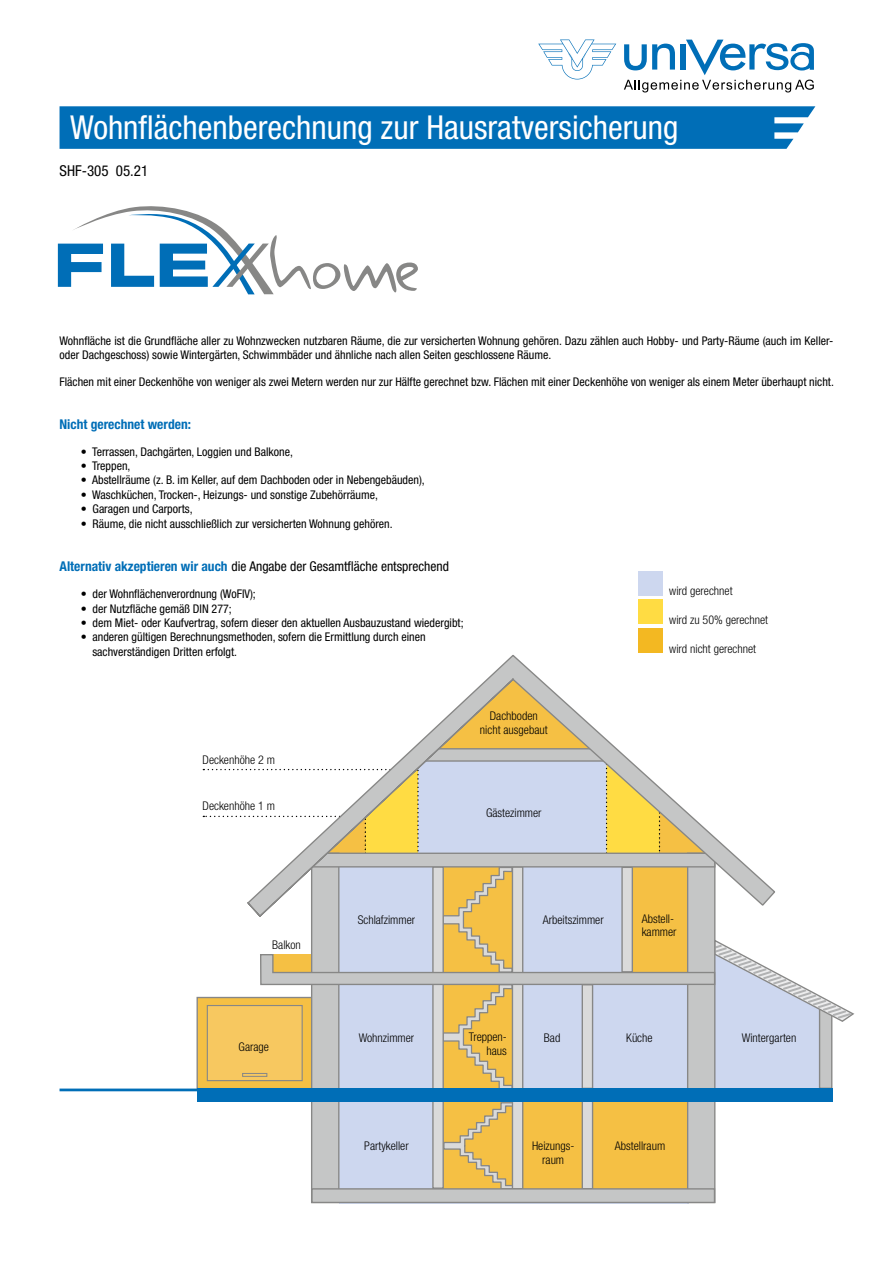
<style>
.page{position:relative;width:893px;height:1263px;background:#fff}
.page>*{position:absolute;margin:0;border:0;box-sizing:border-box;transform-origin:0 0}
.t1{font:73.8px "Valerian Handwriting";color:#878786}
.t2{font:condensed 33px "Helvetica Neue LT Std";color:#fff}
.t3{font:condensed 15px "Helvetica Neue LT Std";color:#000}
.t4{font:condensed 13.5px "Helvetica Neue LT Std";color:#000}
.t5{font:700 condensed 13.5px "Helvetica Neue LT Std";color:#006eb7}
.t6{font:condensed 12px/14.4px "Helvetica Neue LT Std";color:#000}
.t7{font:300 condensed 12px/13.6px "Helvetica Neue LT Std";color:#000;text-align:center}
.s1{font-family:"Eurostile LT Std Bold Ex 2";font-size:59.7px;color:#006eb7}
.s2{font-weight:700;color:#006eb7}
</style>
<div class="page">
<div style="left:638px;top:571px;width:24px;height:24px;background:#cdd7ef"></div>
<div style="left:638px;top:600px;width:24px;height:24px;background:#ffdc43"></div>
<div style="left:638px;top:628px;width:24px;height:25px;background:#f3b822"></div>
<div style="left:339px;top:854px;width:349px;height:349px;background:#cdd7ef"></div>
<svg style="left:444px;top:1102px;width:68px;height:86px;background:#e8bd57"></svg>
<div style="left:519px;top:1100px;width:178px;height:94px;background:#f5c044"></div>
<div style="left:196px;top:997px;width:117px;height:92px;background:#f5c044;border:1px solid #878786"></div>
<div style="left:582px;top:1100px;width:11px;height:89px;background:#dadada;border:1px solid #878786"></div>
<div style="left:432px;top:866px;width:12px;height:323px;background:#dadada;border:1px solid #878786"></div>
<div style="left:311px;top:852px;width:28px;height:351px;background:#c5c6c6;border:1px solid #878786"></div>
<div style="left:512px;top:866px;width:11px;height:323px;background:#dadada;border:1px solid #878786"></div>
<hr style="left:60px;top:1088px;width:772px;height:3px;background:#006eb7">
<div style="left:687px;top:852px;width:28px;height:351px;background:#c5c6c6;border:1px solid #878786"></div>
<div style="left:207px;top:1005px;width:96px;height:76px;background:#f7c860;border:1px solid #878786"></div>
<div style="left:242px;top:1073px;width:25px;height:4px;border:1px solid #878786"></div>
<div style="left:311px;top:1188px;width:404px;height:15px;background:#c5c6c6;border:1px solid #878786"></div>
<div style="left:197px;top:1088px;width:636px;height:14px;background:#006eb7"></div>
<svg style="left:259px;top:918px;width:596px;height:170px"></svg>
<svg style="left:246px;top:655px;width:529px;height:263px"></svg>
<svg style="left:73px;top:206px;width:201px;height:88px"></svg>
<svg style="left:60px;top:106px;width:755px;height:43px;background:#0a73b9"></svg>
<svg style="left:624px;top:40px;width:190px;height:52px"></svg>
<svg style="left:538px;top:40px;width:78px;height:39px"></svg>
<h2 class="t2" style="left:70px;top:109px;width:610px">Wohnflächenberechnung zur Hausratversicherung</h2>
<p class="t3" style="left:60px;top:162px;width:90px">SHF-305 05.21</p>
<h1 class="t1" style="left:53px;top:220px;width:367px"><span class="s1">FLE</span> home</h1>
<p class="t6" style="left:60px;top:333px;width:775px">Wohnfläche ist die Grundfläche aller zu Wohnzwecken nutzbaren Räume, die zur versicherten Wohnung gehören. Dazu zählen auch Hobby- und Party-Räume (auch im Keller&shy;oder Dachgeschoss) sowie Wintergärten, Schwimmbäder und ähnliche nach allen Seiten geschlossene Räume.</p>
<p class="t6" style="left:60px;top:375px;width:776px">Flächen mit einer Deckenhöhe von weniger als zwei Metern werden nur zur Hälfte gerechnet bzw. Flächen mit einer Deckenhöhe von weniger als einem Meter überhaupt nicht.</p>
<p class="t5" style="left:60px;top:415px;width:133px">Nicht gerechnet werden:</p>
<p class="t6" style="left:81px;top:444px;width:214px">• Terrassen, Dachgärten, Loggien und Balkone,</p>
<p class="t6" style="left:81px;top:458px;width:51px">• Treppen,</p>
<p class="t6" style="left:81px;top:473px;width:346px">• Abstellräume (z. B. im Keller, auf dem Dachboden oder in Nebengebäuden),</p>
<p class="t6" style="left:81px;top:487px;width:299px">• Waschküchen, Trocken-, Heizungs- und sonstige Zubehörräume,</p>
<p class="t6" style="left:81px;top:502px;width:113px">• Garagen und Carports,</p>
<p class="t6" style="left:81px;top:516px;width:313px">• Räume, die nicht ausschließlich zur versicherten Wohnung gehören.</p>
<p class="t4" style="left:60px;top:558px;width:391px"><span class="s2">Alternativ akzeptieren wir auch</span> die Angabe der Gesamtfläche entsprechend</p>
<p class="t6" style="left:81px;top:587px;width:177px">• der Wohnflächenverordnung (WoFlV);</p>
<p class="t6" style="left:81px;top:601px;width:152px">• der Nutzfläche gemäß DIN 277;</p>
<p class="t6" style="left:81px;top:615px;width:384px">• dem Miet- oder Kaufvertrag, sofern dieser den aktuellen Ausbauzustand wiedergibt;</p>
<p class="t6" style="left:92px;top:630px;width:335px;text-indent:-12px">• anderen gültigen Berechnungsmethoden, sofern die Ermittlung durch einen sachverständigen Dritten erfolgt.</p>
<p class="t7" style="left:203px;top:753px;width:74px">Deckenhöhe 2 m</p>
<p class="t7" style="left:203px;top:799px;width:74px">Deckenhöhe 1 m</p>
<p class="t7" style="left:480px;top:709px;width:69px">Dachboden nicht ausgebaut</p>
<p class="t7" style="left:486px;top:806px;width:57px">Gästezimmer</p>
<p class="t7" style="left:669px;top:584px;width:65px">wird gerechnet</p>
<p class="t7" style="left:669px;top:613px;width:100px">wird zu 50% gerechnet</p>
<p class="t7" style="left:669px;top:641px;width:88px">wird nicht gerechnet</p>
<p class="t7" style="left:272px;top:938px;width:30px">Balkon</p>
<p class="t7" style="left:358px;top:912px;width:59px">Schlafzimmer</p>
<p class="t7" style="left:543px;top:912px;width:62px">Arbeitszimmer</p>
<p class="t7" style="left:642px;top:911px;width:36px;text-align:left">Abstell&shy;kammer</p>
<p class="t7" style="left:239px;top:1040px;width:32px">Garage</p>
<p class="t7" style="left:469px;top:1030px;width:39px;text-align:right">Treppen&shy;haus</p>
<p class="t7" style="left:359px;top:1031px;width:57px">Wohnzimmer</p>
<p class="t7" style="left:544px;top:1031px;width:18px">Bad</p>
<p class="t7" style="left:626px;top:1031px;width:28px">Küche</p>
<p class="t7" style="left:364px;top:1139px;width:46px">Partykeller</p>
<p class="t7" style="left:532px;top:1139px;width:44px">Heizungs&shy;raum</p>
<p class="t7" style="left:615px;top:1139px;width:52px">Abstellraum</p>
<p class="t7" style="left:742px;top:1031px;width:56px">Wintergarten</p>
</div>
